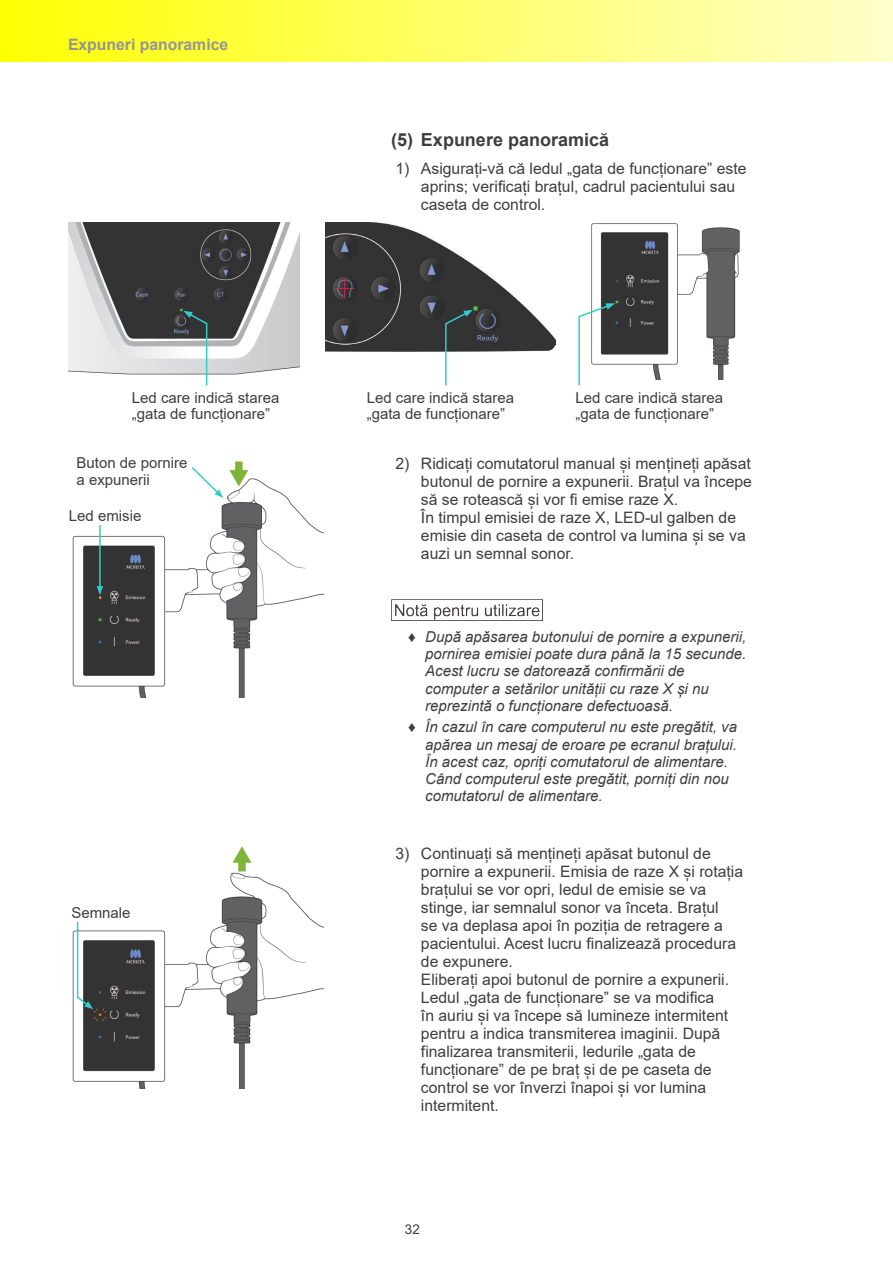
<style>
.page{position:relative;width:893px;height:1263px;background:#fff}
.page>*{position:absolute;margin:0;border:0;box-sizing:border-box;transform-origin:0 0}
.t1{font:700 18px "Arial";color:#3e3e3f}
.t2{font:15.75px/18px "Arial";color:#3e3e3f}
.t3{font:700 15.75px "Arial";color:#939598}
.t4{font:italic 15px/17.2px "Arial";color:#3e3e3f}
.t5{font:15px/16.5px "Arial";color:#3e3e3f}
.t6{font:13.5px "Arial";color:#3e3e3f}
.s1{font-style:normal}
</style>
<div class="page">
<div style="left:0;top:0;width:893px;height:62px;background:linear-gradient(to right,#ffff02,#ffffcb)"></div>
<hr style="left:892px;top:0;width:1px;height:62px;background:#ffffca">
<img style="left:591px;top:223px;width:149px;height:156px">
<svg style="left:578px;top:303px;width:37px;height:83px"></svg>
<img style="left:68px;top:223px;width:232px;height:152px">
<svg style="left:183px;top:311px;width:25px;height:75px"></svg>
<img style="left:325px;top:223px;width:231px;height:128px">
<svg style="left:444px;top:310px;width:29px;height:76px"></svg>
<img style="left:391px;top:599px;width:151px;height:21px">
<img style="left:72px;top:461px;width:251px;height:236px">
<hr style="left:99px;top:525px;width:2px;height:63px;background:#3cc">
<svg style="left:97px;top:586px;width:6px;height:9px"></svg>
<svg style="left:190px;top:465px;width:33px;height:33px"></svg>
<img style="left:72px;top:846px;width:251px;height:242px">
<svg style="left:76px;top:920px;width:17px;height:89px"></svg>
<p class="t3" style="left:68px;top:33px;width:162px">Expuneri panoramice</p>
<p class="t1" style="left:391px;top:127px;width:219px">(5) Expunere panoramică</p>
<p class="t2" style="left:421px;top:159px;width:327px;text-indent:-26px">1) Asigurați-vă că ledul „gata de funcționare” este aprins; verificați brațul, cadrul pacientului sau caseta de control.</p>
<p class="t5" style="left:132px;top:389px;width:149px">Led care indică starea „gata de funcționare”</p>
<p class="t5" style="left:367px;top:389px;width:149px">Led care indică starea „gata de funcționare”</p>
<p class="t2" style="left:421px;top:454px;width:332px;text-indent:-26px">2) Ridicați comutatorul manual și mențineți apăsat butonul de pornire a expunerii. Brațul va începe să se rotească și vor fi emise raze X.<br>În timpul emisiei de raze X, LED-ul galben de emisie din caseta de control va lumina și se va auzi un semnal sonor.</p>
<p class="t5" style="left:576px;top:389px;width:149px">Led care indică starea „gata de funcționare”</p>
<p class="t5" style="left:77px;top:455px;width:112px">Buton de pornire a expunerii</p>
<p class="t5" style="left:69px;top:507px;width:74px">Led emisie</p>
<p class="t5" style="left:71px;top:904px;width:61px">Semnale</p>
<p class="t4" style="left:425px;top:628px;width:322px;text-indent:-17px"><span class="s1">♦</span> După apăsarea butonului de pornire a expunerii, pornirea emisiei poate dura până la 15 secunde.<br>Acest lucru se datorează confirmării de computer a setărilor unității cu raze X și nu reprezintă o funcționare defectuoasă.</p>
<p class="t4" style="left:425px;top:719px;width:313px;text-indent:-17px"><span class="s1">♦</span> În cazul în care computerul nu este pregătit, va apărea un mesaj de eroare pe ecranul brațului.<br>În acest caz, opriți comutatorul de alimentare.<br>Când computerul este pregătit, porniți din nou comutatorul de alimentare.</p>
<p class="t2" style="left:421px;top:845px;width:324px;text-indent:-26px">3) Continuați să mențineți apăsat butonul de pornire a expunerii. Emisia de raze X și rotația brațului se vor opri, ledul de emisie se va stinge, iar semnalul sonor va înceta. Brațul<br>se va deplasa apoi în poziția de retragere a pacientului. Acest lucru finalizează procedura de expunere.<br>Eliberați apoi butonul de pornire a expunerii.<br>Ledul „gata de funcționare” se va modifica<br>în auriu și va începe să lumineze intermitent pentru a indica transmiterea imaginii. După finalizarea transmiterii, ledurile „gata de funcționare” de pe braț și de pe caseta de control se vor înverzi înapoi și vor lumina intermitent.</p>
<p class="t6" style="left:405px;top:1220px;width:17px">32</p>
</div>
